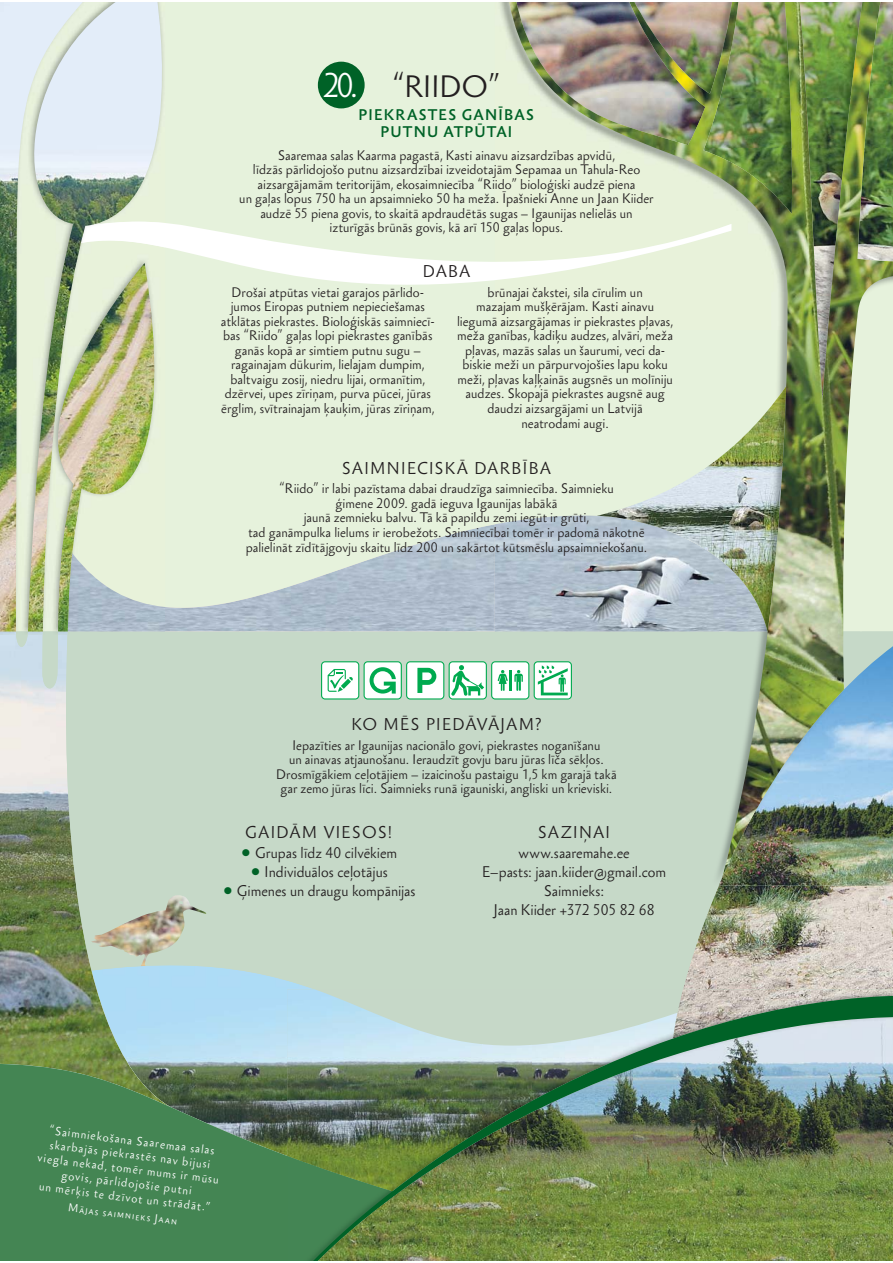
<style>
.page{position:relative;width:893px;height:1263px;background:#fff}
.page>*{position:absolute;margin:0;border:0;box-sizing:border-box;transform-origin:0 0}
.t1{font:31.5px "Sebastian Light Pro";color:#fff}
.t2{font:28.5px "Sebastian Light Pro";letter-spacing:-.01em;color:#231f20}
.t3{font:15.75px "Sebastian Light Pro";letter-spacing:.08em;color:#231f20}
.t4{font:14.25px/18.8px "Sebastian Light Pro";color:#231f20;text-align:center}
.t5{font:700 14.25px/16.5px "Sebastian Light SC";letter-spacing:.095em;color:#006227;text-align:center}
.t6{font:12.75px/14.5px "Sebastian Light Pro";letter-spacing:.005em;color:#231f20;text-align:center}
.t7{font:11.25px/14.2px "Sebastian Light Pro";color:#fff;text-align:center}
.t8{font:10.5px "Sebastian Light SC";color:#fff}
.s1{font-family:"Sebastian Light SC";font-size:19.5px;color:#006227}
</style>
<div class="page">
<div style="left:0;top:2px;width:893px;height:629px;background:#e6f2dc"></div>
<div style="left:0;top:631px;width:893px;height:630px;background:#c6d9c8"></div>
<img style="left:171px;top:966px;width:141px;height:97px">
<img style="left:683px;top:886px;width:210px;height:103px">
<img style="left:0;top:635px;width:171px;height:428px">
<svg style="left:68px;top:631px;width:412px;height:13px"></svg>
<img style="left:165px;top:524px;width:330px;height:107px">
<svg style="left:0;top:1063px;width:287px;height:198px;background:#488052"></svg>
<img style="left:719px;top:878px;width:174px;height:8px">
<img style="left:495px;top:522px;width:10px;height:109px">
<img style="left:505px;top:2px;width:388px;height:876px">
<svg style="left:165px;top:213px;width:566px;height:123px"></svg>
<img style="left:0;top:631px;width:68px;height:4px">
<img style="left:163px;top:223px;width:2px;height:24px">
<img style="left:0;top:2px;width:163px;height:629px">
<img style="left:287px;top:989px;width:42px;height:167px">
<img style="left:681px;top:989px;width:212px;height:6px">
<img style="left:287px;top:1156px;width:6px;height:105px">
<img style="left:293px;top:995px;width:600px;height:266px">
<img style="left:91px;top:893px;width:115px;height:73px">
<div style="left:318px;top:62px;width:47px;height:46px;background:#006227;border-radius:50%"></div>
<svg style="left:406px;top:661px;width:38px;height:38px"></svg>
<div style="left:407px;top:662px;width:36px;height:36px;background:#fff;border-radius:3px"></div>
<svg style="left:417px;top:668px;width:19px;height:25px"></svg>
<svg style="left:449px;top:661px;width:38px;height:38px"></svg>
<div style="left:450px;top:662px;width:36px;height:36px;background:#fff;border-radius:3px"></div>
<svg style="left:451px;top:665px;width:33px;height:31px"></svg>
<svg style="left:534px;top:661px;width:38px;height:38px"></svg>
<div style="left:535px;top:662px;width:36px;height:36px;background:#fff;border-radius:3px"></div>
<svg style="left:538px;top:665px;width:30px;height:30px"></svg>
<svg style="left:321px;top:661px;width:38px;height:38px"></svg>
<div style="left:322px;top:662px;width:36px;height:36px;background:#fff;border-radius:3px"></div>
<svg style="left:328px;top:669px;width:25px;height:23px"></svg>
<svg style="left:364px;top:661px;width:38px;height:38px"></svg>
<div style="left:365px;top:662px;width:36px;height:36px;background:#fff;border-radius:3px"></div>
<svg style="left:370px;top:667px;width:26px;height:26px"></svg>
<svg style="left:491px;top:661px;width:38px;height:38px"></svg>
<div style="left:492px;top:662px;width:36px;height:36px;background:#fff;border-radius:3px"></div>
<hr style="left:510px;top:670px;width:2px;height:21px;background:#00aa4f">
<svg style="left:514px;top:670px;width:9px;height:21px"></svg>
<svg style="left:497px;top:670px;width:11px;height:21px"></svg>
<p class="t1" style="left:322px;top:71px;width:37px">20.</p>
<p class="t2" style="left:392px;top:73px;width:110px">“RIIDO”</p>
<p class="t5" style="left:359px;top:107px;width:177px">PIEKRASTES GANĪBAS<br>PUTNU ATPŪTAI</p>
<p class="t6" style="left:239px;top:149px;width:416px">Saaremaa salas Kaarma pagastā, Kasti ainavu aizsardzības apvidū,<br>līdzās pārlidojošo putnu aizsardzībai izveidotajām Sepamaa un Tahula-Reo aizsargājamām teritorijām, ekosaimniecība “Riido” bioloģiski audzē piena<br>un gaļas lopus 750 ha un apsaimnieko 50 ha meža. Īpašnieki Anne un Jaan Kiider audzē 55 piena govis, to skaitā apdraudētās sugas – Igaunijas nelielās un izturīgās brūnās govis, kā arī 150 gaļas lopus.</p>
<p class="t3" style="left:423px;top:264px;width:49px">DABA</p>
<p class="t6" style="left:221px;top:286px;width:215px">Drošai atpūtas vietai garajos pārlido&shy;jumos Eiropas putniem nepieciešamas atklātas piekrastes. Bioloģiskās saimniecī&shy;bas “Riido” gaļas lopi piekrastes ganībās ganās kopā ar simtiem putnu sugu – ragainajam dūkurim, lielajam dumpim, baltvaigu zosij, niedru lijai, ormanītim, dzērvei, upes zīriņam, purva pūcei, jūras ērglim, svītrainajam ķauķim, jūras zīriņam,</p>
<p class="t6" style="left:457px;top:286px;width:217px">brūnajai čakstei, sila cīrulim un<br>mazajam mušķērājam. Kasti ainavu liegumā aizsargājamas ir piekrastes pļavas, meža ganības, kadiķu audzes, alvāri, meža pļavas, mazās salas un šaurumi, veci da&shy;biskie meži un pārpurvojošies lapu koku meži, pļavas kaļķainās augsnēs un molīniju audzes. Skopajā piekrastes augsnē aug daudzi aizsargājami un Latvijā neatrodami augi.</p>
<p class="t3" style="left:342px;top:461px;width:210px">SAIMNIECISKĀ DARBĪBA</p>
<p class="t6" style="left:246px;top:482px;width:403px">“Riido” ir labi pazīstama dabai draudzīga saimniecība. Saimnieku<br>ģimene 2009. gadā ieguva Igaunijas labākā<br>jaunā zemnieku balvu. Tā kā papildu zemi iegūt ir grūti,<br>tad ganāmpulka lielums ir ierobežots. Saimniecībai tomēr ir padomā nākotnē palielināt zīdītājgovju skaitu līdz 200 un sakārtot kūtsmēslu apsaimniekošanu.</p>
<p class="t3" style="left:351px;top:717px;width:191px">KO MĒS PIEDĀVĀJAM?</p>
<p class="t6" style="left:276px;top:738px;width:342px">Iepazīties ar Igaunijas nacionālo govi, piekrastes noganīšanu<br>un ainavas atjaunošanu. Ieraudzīt govju baru jūras līča sēkļos.<br>Drosmīgākiem ceļotājiem – izaicinošu pastaigu 1,5 km garajā takā gar zemo jūras līci. Saimnieks runā igauniski, angliski un krieviski.</p>
<p class="t3" style="left:245px;top:825px;width:149px">GAIDĀM VIESOS!</p>
<p class="t4" style="left:241px;top:845px;width:158px"><span class="s1">•</span> Grupas līdz 40 cilvēkiem</p>
<p class="t4" style="left:250px;top:864px;width:139px"><span class="s1">•</span> Individuālos ceļotājus</p>
<p class="t4" style="left:222px;top:882px;width:195px"><span class="s1">•</span> Ģimenes un draugu kompānijas</p>
<p class="t3" style="left:538px;top:825px;width:74px">SAZIŅAI</p>
<p class="t4" style="left:482px;top:845px;width:186px">www.saaremahe.ee<br>E–pasts: jaan.kiider@gmail.com<br>Saimnieks:<br>Jaan Kiider +372 505 82 68</p>
<p class="t7" style="left:42px;top:1123px;width:184px;rotate:7deg">“Saimniekošana Saaremaa salas skarbajās piekrastēs nav bijusi viegla nekad, tomēr mums ir mūsu govis, pārlidojošie putni<br>un mērķis te dzīvot un strādāt.”</p>
<p class="t8" style="left:69px;top:1201px;width:111px;rotate:7deg">Mājas saimnieks Jaan</p>
</div>
